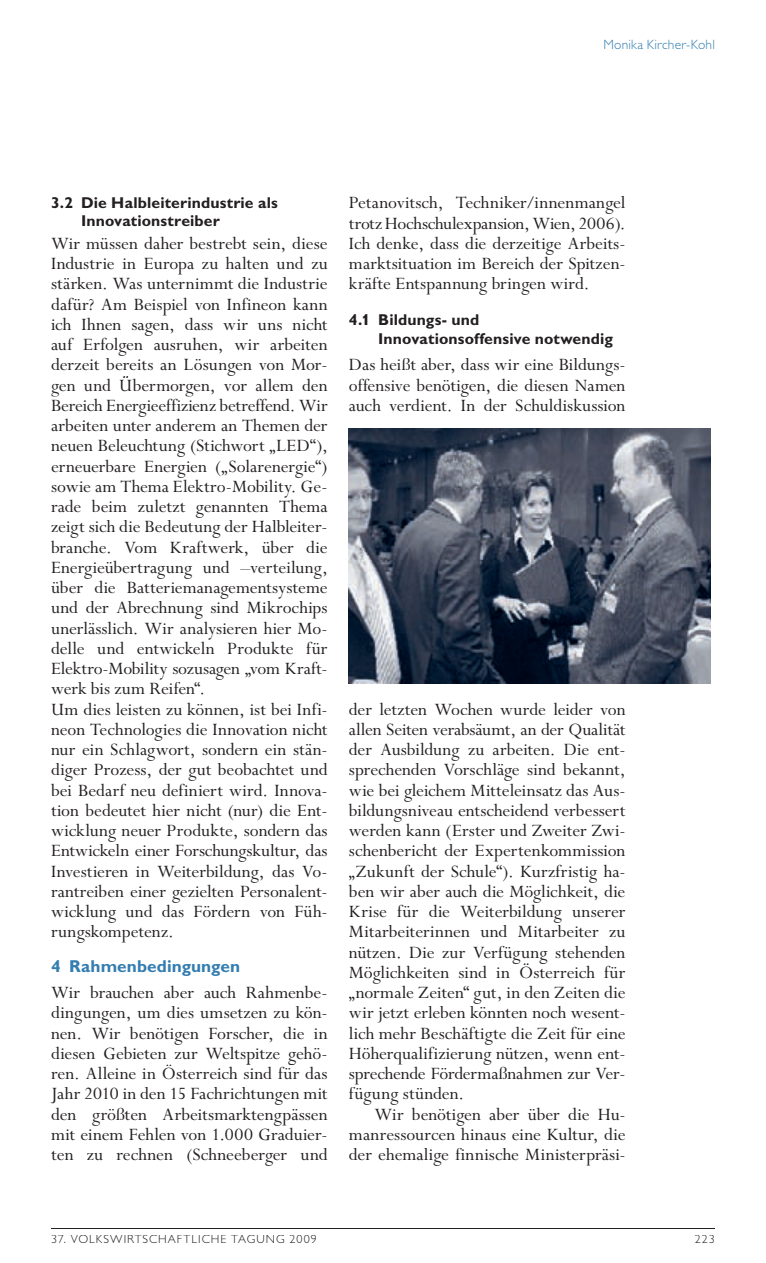
<style>
.page{position:relative;width:766px;height:1263px;background:#fff}
.page>*{position:absolute;margin:0;border:0;box-sizing:border-box;transform-origin:0 0}
.t1{font:19.5px/20.2px "Perpetua";color:#231f20;text-align:justify}
.t2{font:700 17.25px "Gill Alternate One";letter-spacing:.005em;color:#337db1}
.t3{font:700 15.75px/18px "Gill Alternate One";letter-spacing:.01em;color:#231f20}
.t4{font:300 13.5px "Gill Alternate One";letter-spacing:.015em;color:#337db1}
.t5{font:300 12px "Gill Alternate One";letter-spacing:.085em;color:#231f20}
</style>
<div class="page">
<hr style="left:51px;top:1228px;width:663px;height:1px;background:#231f20">
<hr style="left:52px;top:376px;width:274px;height:1px;background:#231f20">
<hr style="left:52px;top:1065px;width:274px;height:1px;background:#231f20">
<hr style="left:349px;top:963px;width:276px;height:1px;background:#231f20">
<img style="left:349px;top:428px;width:361px;height:256px">
<p class="t4" style="left:603px;top:37px;width:113px">Monika Kircher-Kohl</p>
<p class="t3" style="left:81px;top:194px;width:198px;text-indent:-30px">3.2 Die Halbleiterindustrie als<br>Innovationstreiber</p>
<p class="t1" style="left:51px;top:234px;width:278px;text-align:left">Wir müssen daher bestrebt sein, diese Industrie in Europa zu halten und zu stärken. Was unternimmt die Industrie dafür? Am Beispiel von Infineon kann ich Ihnen sagen, dass wir uns nicht auf Erfolgen ausruhen, wir arbeiten derzeit bereits an Lösungen von Mor&shy;gen und Übermorgen, vor allem den Bereich Energieeffizienz betreffend. Wir arbeiten unter anderem an Themen der neuen Beleuchtung (Stichwort „LED“), erneuerbare Energien („Solarenergie“) sowie am Thema Elektro-Mobility. Ge&shy;rade beim zuletzt genannten Thema zeigt sich die Bedeutung der Halbleiter&shy;branche. Vom Kraftwerk, über die Energieübertragung und –verteilung, über die Batteriemanagementsysteme und der Abrechnung sind Mikrochips unerlässlich. Wir analysieren hier Mo&shy;delle und entwickeln Produkte für Elektro-Mobility sozusagen „vom Kraft&shy;werk bis zum Reifen“.<br>Um dies leisten zu können, ist bei Infi&shy;neon Technologies die Innovation nicht nur ein Schlagwort, sondern ein stän&shy;diger Prozess, der gut beobachtet und bei Bedarf neu definiert wird. Innova&shy;tion bedeutet hier nicht (nur) die Ent&shy;wicklung neuer Produkte, sondern das Entwickeln einer Forschungskultur, das Investieren in Weiterbildung, das Vo&shy;rantreiben einer gezielten Personalent&shy;wicklung und das Fördern von Füh&shy;rungskompetenz.</p>
<p class="t2" style="left:51px;top:956px;width:191px">4 Rahmenbedingungen</p>
<p class="t1" style="left:51px;top:983px;width:278px">Wir brauchen aber auch Rahmenbe&shy;dingungen, um dies umsetzen zu kön&shy;nen. Wir benötigen Forscher, die in diesen Gebieten zur Weltspitze gehö&shy;ren. Alleine in Österreich sind für das Jahr 2010 in den 15 Fachrichtungen mit den größten Arbeitsmarktengpässen mit einem Fehlen von 1.000 Graduier&shy;ten zu rechnen (Schneeberger und</p>
<p class="t1" style="left:349px;top:193px;width:278px">Petanovitsch, Techniker/innenmangel trotz Hochschulexpansion, Wien, 2006).<br>Ich denke, dass die derzeitige Arbeits&shy;marktsituation im Bereich der Spitzen&shy;kräfte Entspannung bringen wird.</p>
<p class="t3" style="left:378px;top:310px;width:236px;line-height:18.8px;text-indent:-29px">4.1 Bildungs- und<br>Innovationsoffensive notwendig</p>
<p class="t1" style="left:349px;top:355px;width:278px">Das heißt aber, dass wir eine Bildungs&shy;offensive benötigen, die diesen Namen auch verdient. In der Schuldiskussion</p>
<p class="t1" style="left:349px;top:700px;width:278px">der letzten Wochen wurde leider von allen Seiten verabsäumt, an der Qualität der Ausbildung zu arbeiten. Die ent&shy;sprechenden Vorschläge sind bekannt, wie bei gleichem Mitteleinsatz das Aus&shy;bildungsniveau entscheidend verbessert werden kann (Erster und Zweiter Zwi&shy;schenbericht der Expertenkommission „Zukunft der Schule“). Kurzfristig ha&shy;ben wir aber auch die Möglichkeit, die Krise für die Weiterbildung unserer Mitarbeiterinnen und Mitarbeiter zu nützen. Die zur Verfügung stehenden Möglichkeiten sind in Österreich für „normale Zeiten“ gut, in den Zeiten die wir jetzt erleben könnten noch wesent&shy;lich mehr Beschäftigte die Zeit für eine Höherqualifizierung nützen, wenn ent&shy;sprechende Fördermaßnahmen zur Ver&shy;fügung stünden.</p>
<p class="t1" style="left:349px;top:1105px;width:278px;text-indent:26px">Wir benötigen aber über die Hu&shy;manressourcen hinaus eine Kultur, die der ehemalige finnische Ministerpräsi-</p>
<p class="t5" style="left:51px;top:1232px;width:267px">37. VOLKSWIRTSCHAFTLICHE TAGUNG 2009</p>
<p class="t5" style="left:694px;top:1232px;width:22px">223</p>
</div>
